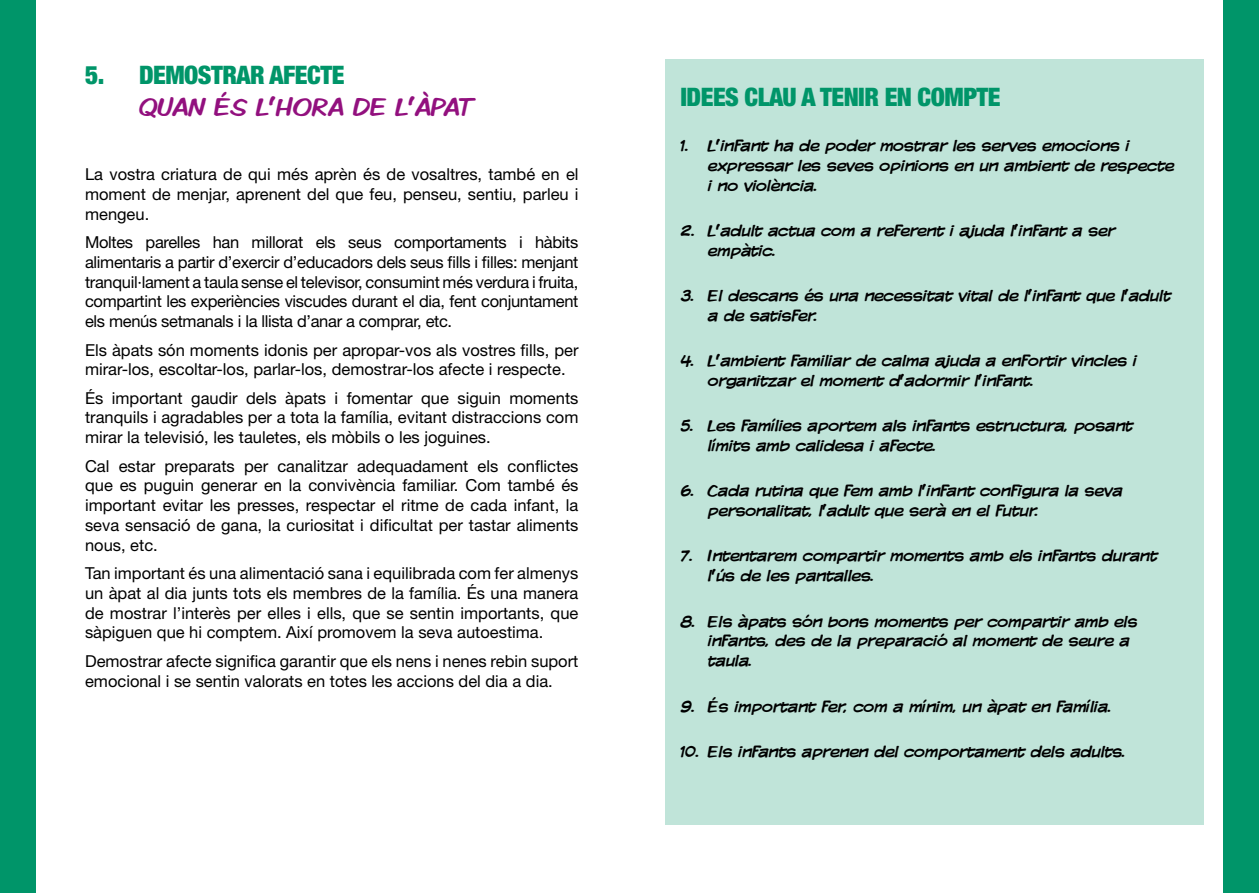
<style>
.page{position:relative;width:1259px;height:893px;background:#fff}
.page>*{position:absolute;margin:0;border:0;box-sizing:border-box;transform-origin:0 0}
.t1{font:900 condensed 25.5px "Helvetica Neue LT";letter-spacing:-.02em;color:#009569}
.t2{font:25.5px "Komika Display";color:#92107e}
.t3{font:16.5px/19.8px "Helvetica Neue LT";color:#000;text-align:justify}
.t4{font:16.5px/19.8px "Komika Display";color:#000}
</style>
<div class="page">
<div style="left:1224px;top:0;width:35px;height:893px;background:#009569"></div>
<div style="left:0;top:0;width:35px;height:893px;background:#009569"></div>
<div style="left:665px;top:60px;width:538px;height:765px;background:#c0e4d9"></div>
<h1 class="t1" style="left:85px;top:60px;width:261px">5. DEMOSTRAR AFECTE</h1>
<h1 class="t2" style="left:139px;top:91px;width:337px">QUAN ÉS L’HORA DE L’ÀPAT</h1>
<p class="t3" style="left:85px;top:164px;width:495px">La vostra criatura de qui més aprèn és de vosaltres, també en el moment de menjar, aprenent del que feu, penseu, sentiu, parleu i mengeu.</p>
<p class="t3" style="left:85px;top:232px;width:495px">Moltes parelles han millorat els seus comportaments i hàbits alimentaris a partir d’exercir d’educadors dels seus fills i filles: menjant tranquil·lament a taula sense el televisor, consumint més verdura i fruita, compartint les experiències viscudes durant el dia, fent conjuntament els menús setmanals i la llista d’anar a comprar, etc.</p>
<p class="t3" style="left:85px;top:340px;width:495px">Els àpats són moments idonis per apropar-vos als vostres fills, per mirar-los, escoltar-los, parlar-los, demostrar-los afecte i respecte.</p>
<p class="t3" style="left:85px;top:388px;width:495px">És important gaudir dels àpats i fomentar que siguin moments tranquils i agradables per a tota la família, evitant distraccions com mirar la televisió, les tauletes, els mòbils o les joguines.</p>
<p class="t3" style="left:85px;top:456px;width:495px">Cal estar preparats per canalitzar adequadament els conflictes que es puguin generar en la convivència familiar. Com també és important evitar les presses, respectar el ritme de cada infant, la seva sensació de gana, la curiositat i dificultat per tastar aliments nous, etc.</p>
<p class="t3" style="left:85px;top:563px;width:495px">Tan important és una alimentació sana i equilibrada com fer almenys un àpat al dia junts tots els membres de la família. És una manera de mostrar l’interès per elles i ells, que se sentin importants, que sàpiguen que hi comptem. Així promovem la seva autoestima.</p>
<p class="t3" style="left:85px;top:651px;width:495px">Demostrar afecte significa garantir que els nens i nenes rebin suport emocional i se sentin valorats en totes les accions del dia a dia.</p>
<h1 class="t1" style="left:680px;top:81px;width:321px">IDEES CLAU A TENIR EN COMPTE</h1>
<p class="t4" style="left:707px;top:135px;width:468px;text-indent:-27px">1. L’infant ha de poder mostrar les serves emocions i expressar les seves opinions en un ambient de respecte i no violència.</p>
<p class="t4" style="left:707px;top:220px;width:409px;text-indent:-27px">2. L’adult actua com a referent i ajuda l’infant a ser empàtic.</p>
<p class="t4" style="left:707px;top:285px;width:464px;text-indent:-27px">3. El descans és una necessitat vital de l’infant que l’adult a de satisfer.</p>
<p class="t4" style="left:707px;top:350px;width:430px;text-indent:-27px">4. L’ambient familiar de calma ajuda a enfortir vincles i organitzar el moment d’adormir l’infant.</p>
<p class="t4" style="left:707px;top:416px;width:426px;text-indent:-27px">5. Les famílies aportem als infants estructura, posant límits amb calidesa i afecte.</p>
<p class="t4" style="left:707px;top:481px;width:416px;text-indent:-27px">6. Cada rutina que fem amb l’infant configura la seva personalitat, l’adult que serà en el futur.</p>
<p class="t4" style="left:707px;top:546px;width:451px;text-indent:-27px">7. Intentarem compartir moments amb els infants durant l’ús de les pantalles.</p>
<p class="t4" style="left:707px;top:611px;width:431px;text-indent:-27px">8. Els àpats són bons moments per compartir amb els infants, des de la preparació al moment de seure a taula.</p>
<p class="t4" style="left:680px;top:696px;width:431px">9. És important fer, com a mínim, un àpat en família.</p>
<p class="t4" style="left:680px;top:741px;width:445px">10. Els infants aprenen del comportament dels adults.</p>
</div>
